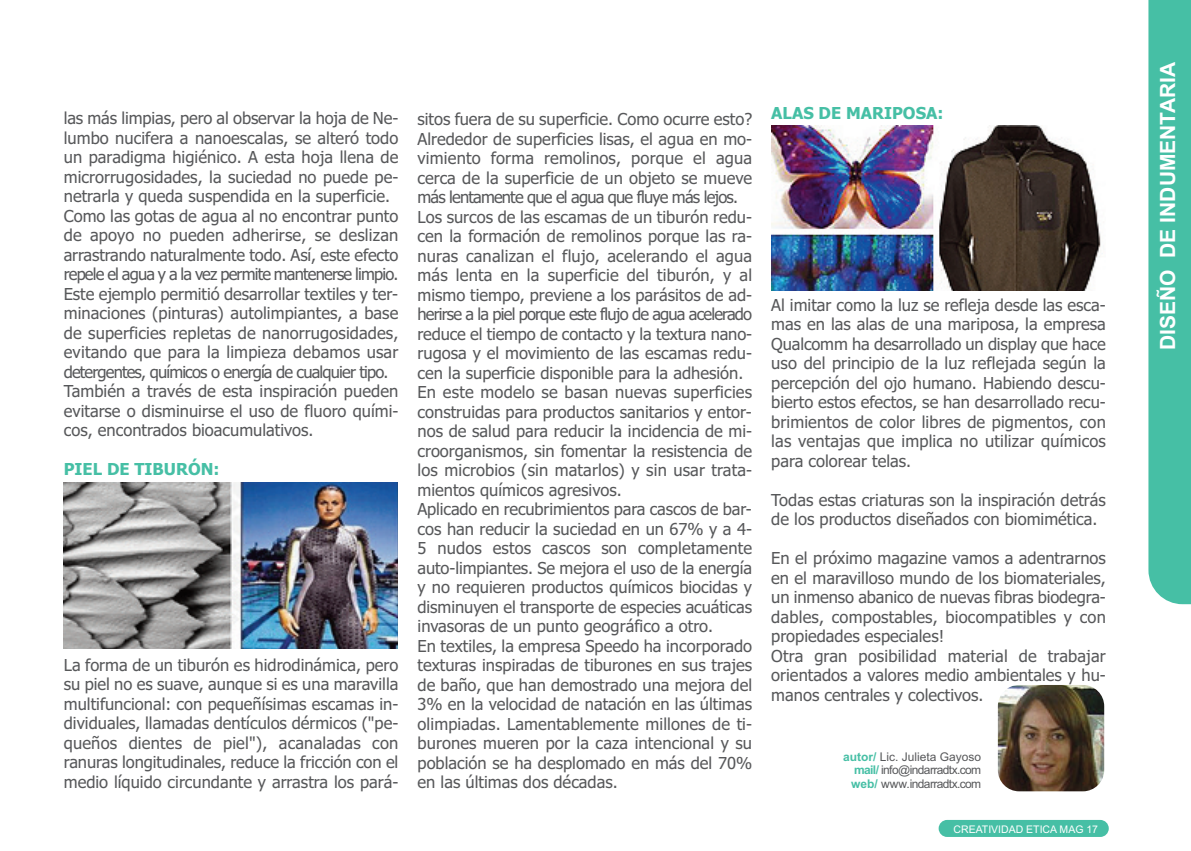
<style>
.page{position:relative;width:1191px;height:851px;background:#fff}
.page>*{position:absolute;margin:0;border:0;box-sizing:border-box;transform-origin:0 0}
.t1{font:700 21px "Arial";color:#fff}
.t2{font:16.5px/19.5px "Tahoma";color:#57585a}
.t3{font:700 16.5px "Tahoma";color:#46bfa5}
.t4{font:12px/13.5px "Arial";letter-spacing:-.05em;color:#57585a;text-align:justify}
.t5{font:10.5px "Arial";color:#fff}
.s1{font-weight:700;color:#46bfa5}
</style>
<div class="page">
<div style="left:1148px;top:0;width:43px;height:604px;background:#46bfa5"></div>
<div style="left:938px;top:819px;width:170px;height:17px;background:#46bfa5;border-radius:9px"></div>
<img style="left:64px;top:483px;width:334px;height:165px">
<img style="left:771px;top:125px;width:332px;height:166px">
<img style="left:997px;top:684px;width:107px;height:107px;border-radius:21px">
<p class="t2" style="left:64px;top:109px;width:336px">las más limpias, pero al observar la hoja de Ne&shy;lumbo nucifera a nanoescalas, se alteró todo un paradigma higiénico. A esta hoja llena de microrrugosidades, la suciedad no puede pe&shy;netrarla y queda suspendida en la superficie.<br>Como las gotas de agua al no encontrar punto de apoyo no pueden adherirse, se deslizan arrastrando naturalmente todo. Así, este efecto repele el agua y a la vez permite mantenerse limpio.<br>Este ejemplo permitió desarrollar textiles y ter&shy;minaciones (pinturas) autolimpiantes, a base de superficies repletas de nanorrugosidades, evitando que para la limpieza debamos usar detergentes, químicos o energía de cualquier tipo.<br>También a través de esta inspiración pueden evitarse o disminuirse el uso de fluoro quími&shy;cos, encontrados bioacumulativos.</p>
<p class="t3" style="left:64px;top:460px;width:157px">PIEL DE TIBURÓN:</p>
<p class="t2" style="left:64px;top:655px;width:336px;text-align:justify">La forma de un tiburón es hidrodinámica, pero su piel no es suave, aunque si es una maravilla multifuncional: con pequeñísimas escamas in&shy;dividuales, llamadas dentículos dérmicos ("pe&shy;queños dientes de piel"), acanaladas con ranuras longitudinales, reduce la fricción con el medio líquido circundante y arrastra los pará-</p>
<p class="t2" style="left:417px;top:109px;width:336px">sitos fuera de su superficie. Como ocurre esto?<br>Alrededor de superficies lisas, el agua en mo&shy;vimiento forma remolinos, porque el agua cerca de la superficie de un objeto se mueve más lentamente que el agua que fluye más lejos.<br>Los surcos de las escamas de un tiburón redu&shy;cen la formación de remolinos porque las ra&shy;nuras canalizan el flujo, acelerando el agua más lenta en la superficie del tiburón, y al mismo tiempo, previene a los parásitos de ad&shy;herirse a la piel porque este flujo de agua acelerado reduce el tiempo de contacto y la textura nano&shy;rugosa y el movimiento de las escamas redu&shy;cen la superficie disponible para la adhesión.<br>En este modelo se basan nuevas superficies construidas para productos sanitarios y entor&shy;nos de salud para reducir la incidencia de mi&shy;croorganismos, sin fomentar la resistencia de los microbios (sin matarlos) y sin usar trata&shy;mientos químicos agresivos.<br>Aplicado en recubrimientos para cascos de bar&shy;cos han reducir la suciedad en un 67% y a 4- 5 nudos estos cascos son completamente auto-limpiantes. Se mejora el uso de la energía y no requieren productos químicos biocidas y disminuyen el transporte de especies acuáticas invasoras de un punto geográfico a otro.<br>En textiles, la empresa Speedo ha incorporado texturas inspiradas de tiburones en sus trajes de baño, que han demostrado una mejora del 3% en la velocidad de natación en las últimas olimpiadas. Lamentablemente millones de ti&shy;burones mueren por la caza intencional y su población se ha desplomado en más del 70% en las últimas dos décadas.</p>
<p class="t3" style="left:771px;top:104px;width:174px">ALAS DE MARIPOSA:</p>
<p class="t2" style="left:771px;top:295px;width:336px;text-align:justify">Al imitar como la luz se refleja desde las esca&shy;mas en las alas de una mariposa, la empresa Qualcomm ha desarrollado un display que hace uso del principio de la luz reflejada según la percepción del ojo humano. Habiendo descu&shy;bierto estos efectos, se han desarrollado recu&shy;brimientos de color libres de pigmentos, con las ventajas que implica no utilizar químicos para colorear telas.</p>
<p class="t2" style="left:771px;top:490px;width:336px">Todas estas criaturas son la inspiración detrás de los productos diseñados con biomimética.</p>
<p class="t2" style="left:771px;top:548px;width:336px">En el próximo magazine vamos a adentrarnos en el maravilloso mundo de los biomateriales, un inmenso abanico de nuevas fibras biodegra&shy;dables, compostables, biocompatibles y con propiedades especiales!<br>Otra gran posibilidad material de trabajar orientados a valores medio ambientales y hu&shy;manos centrales y colectivos.</p>
<p class="t4" style="left:851px;top:749px;width:132px;text-indent:-8px"><span class="s1">autor/</span> Lic. Julieta Gayoso <span class="s1">mail/</span> info@indarradtx.com <span class="s1">web/</span> www.indarradtx.com</p>
<p class="t5" style="left:953px;top:823px;width:146px">CREATIVIDAD ETICA MAG 17</p>
<p class="t1" style="left:1155px;top:350px;width:289px;rotate:-90deg">DISEÑO DE INDUMENTARIA</p>
</div>
